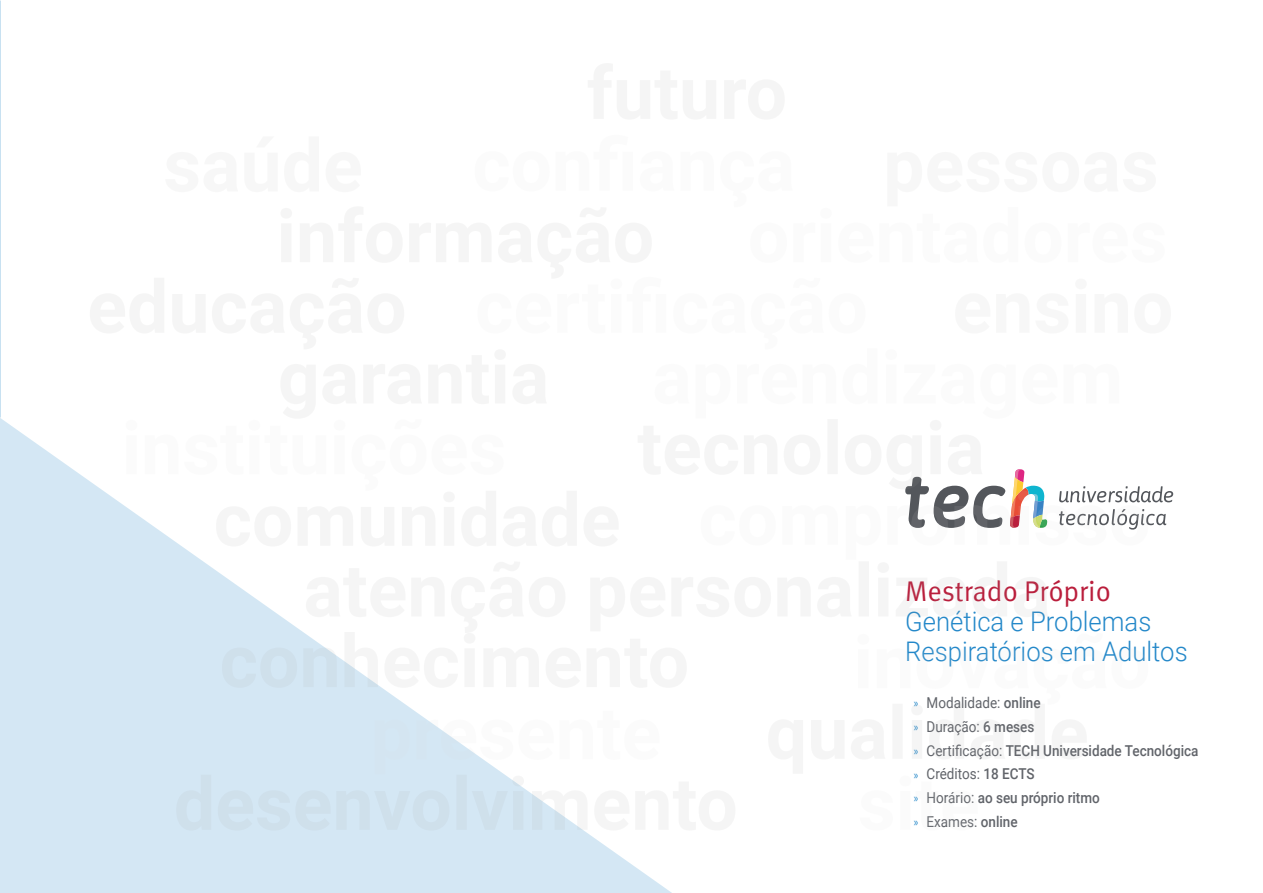
<style>
.page{position:relative;width:1263px;height:893px;background:#fff}
.page>*{position:absolute;margin:0;border:0;box-sizing:border-box;transform-origin:0 0}
.t1{font:28.5px "Meta Pro";color:#ba1e3c}
.t2{font:300 27px/30px "Roboto";color:#2488c9;scale:.95 1}
.t3{font:500 15px/23.7px "Roboto";color:#61646a;scale:.9 1}
.s1{font-family:"Myriad Pro";font-weight:400;font-size:12px;color:#2488c9}
.s2{font-weight:400}
</style>
<div class="page">
<svg style="left:0;top:418px;width:672px;height:475px;background:#d9eaf5"></svg>
<svg style="left:306px;top:561px;width:366px;height:71px"></svg>
<svg style="left:222px;top:632px;width:450px;height:56px"></svg>
<svg style="left:176px;top:711px;width:496px;height:119px"></svg>
<svg style="left:90px;top:418px;width:1083px;height:142px"></svg>
<h1 class="t1" style="left:905px;top:573px;width:207px">Mestrado Próprio</h1>
<h2 class="t2" style="left:905px;top:605px;width:299px">Genética e Problemas<br>Respiratórios em Adultos</h2>
<p class="t3" style="left:914px;top:690px;width:318px"><span class="s1">»</span> <span class="s2">Modalidade:</span> online<br><span class="s1">»</span> <span class="s2">Duração:</span> 6 meses<br><span class="s1">»</span> <span class="s2">Certificação:</span> TECH Universidade Tecnológica <span class="s1">»</span> <span class="s2">Créditos:</span> 18 ECTS<br><span class="s1">»</span> <span class="s2">Horário:</span> ao seu próprio ritmo<br><span class="s1">»</span> <span class="s2">Exames:</span> online</p>
</div>
